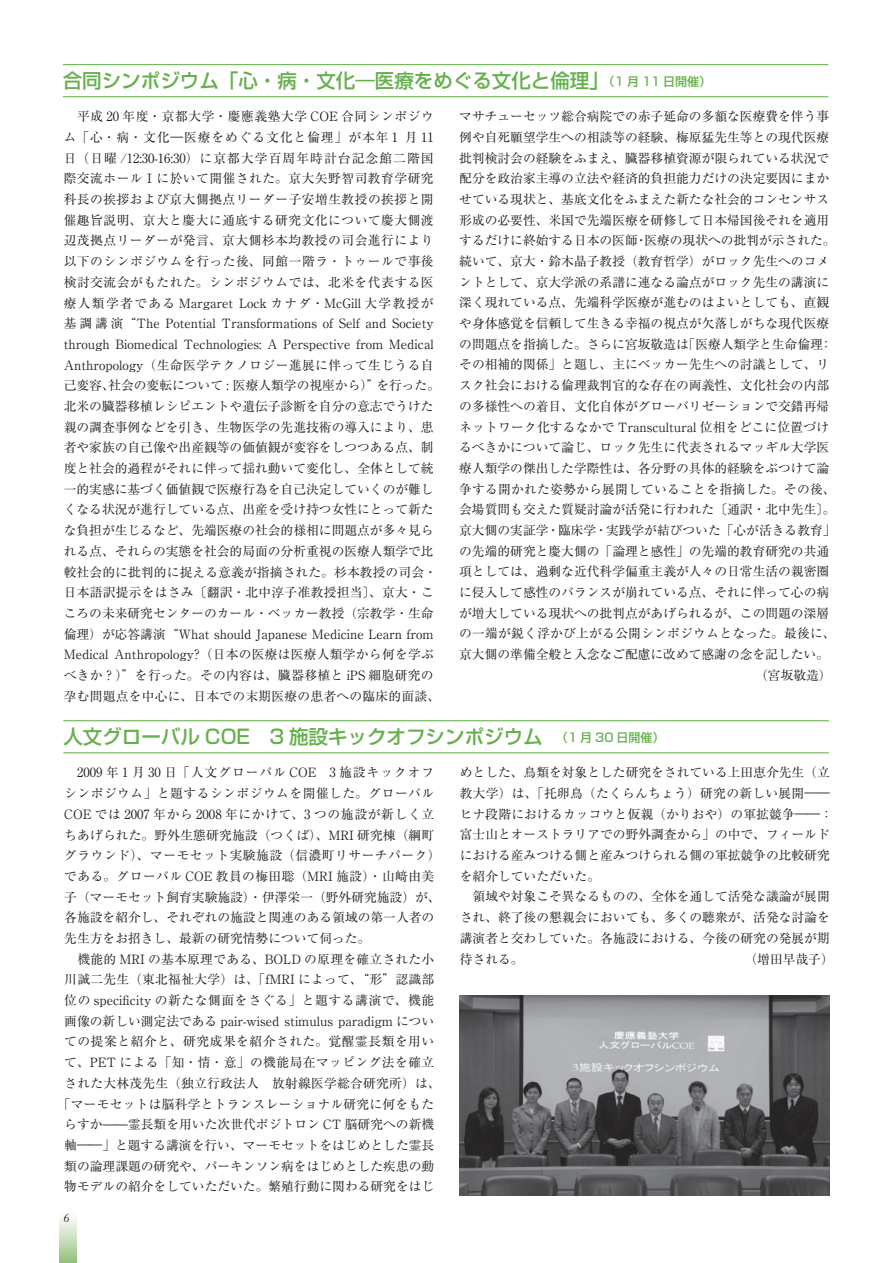
<style>
.page{position:relative;width:893px;height:1263px;background:#fff}
.page>*{position:absolute;margin:0;border:0;box-sizing:border-box;transform-origin:0 0}
.t1{font:19.5px "Shin Go Pro Medium 90 pv RKSJ H";color:#65b04c}
.t2{font:12.75px/20.7px "Ryumin Pro Regular 90 pv RKSJ H";color:#231f20}
.t3{font:12.75px "Ryumin Pro Regular 90 pv RKSJ H";letter-spacing:.02em;color:#231f20}
.t4{font:12.75px "Ryumin Pro Regular 90 pv RKSJ H";letter-spacing:.04em;color:#231f20}
.t5{font:12.75px "Ryumin Pro Regular 90 pv RKSJ H";letter-spacing:.035em;color:#231f20}
.t6{font:12.75px "Ryumin Pro Regular 90 pv RKSJ H";letter-spacing:.05em;color:#231f20}
.t7{font:12.75px "Ryumin Pro Regular 90 pv RKSJ H";letter-spacing:.055em;color:#231f20}
.t8{font:12.75px "Ryumin Pro Regular 90 pv RKSJ H";letter-spacing:.075em;color:#231f20}
.t9{font:italic 12.75px "Granjon";color:#231f20}
.s1{font-size:12px}
</style>
<div class="page">
<div style="left:59px;top:1209px;width:17px;height:54px;background:linear-gradient(to bottom,#fff,#97c37f)"></div>
<hr style="left:63px;top:720px;width:766px;height:1px;background:#65b04c">
<hr style="left:63px;top:752px;width:766px;height:1px;background:#65b04c">
<hr style="left:63px;top:64px;width:765px;height:1px;background:#65b04c">
<hr style="left:63px;top:96px;width:765px;height:1px;background:#65b04c">
<img style="left:459px;top:996px;width:370px;height:200px">
<h1 class="t1" style="left:63px;top:74px;width:650px">合同シンポジウム「心・病・文化―医療をめぐる文化と倫理」<span class="s1">（1 月 11 日開催）</span></h1>
<p class="t2" style="left:64px;top:108px;width:378px">　平成 20 年度・京都大学・慶應義塾大学 COE 合同シンポジウム「心・病・文化―医療をめぐる文化と倫理」が本年 1 月 11日（日曜 /12:30-16:30）に京都大学百周年時計台記念館二階国際交流ホールⅠに於いて開催された。京大矢野智司教育学研究科長の挨拶および京大側拠点リーダー子安増生教授の挨拶と開催趣旨説明、京大と慶大に通底する研究文化について慶大側渡辺茂拠点リーダーが発言、京大側杉本均教授の司会進行により以下のシンポジウムを行った後、同館一階ラ・トゥールで事後検討交流会がもたれた。シンポジウムでは、北米を代表する医療人類学者である Margaret Lock カナダ・McGill 大学教授が基調講演“The Potential Transformations of Self and Society through Biomedical Technologies: A Perspective from Medical Anthropology（生命医学テクノロジー進展に伴って生じうる自己変容、社会の変転について : 医療人類学の視座から）”を行った。北米の臓器移植レシピエントや遺伝子診断を自分の意志でうけた親の調査事例などを引き、生物医学の先進技術の導入により、患者や家族の自己像や出産観等の価値観が変容をしつつある点、制度と社会的過程がそれに伴って揺れ動いて変化し、全体として統一的実感に基づく価値観で医療行為を自己決定していくのが難しくなる状況が進行している点、出産を受け持つ女性にとって新たな負担が生じるなど、先端医療の社会的様相に問題点が多々見られる点、それらの実態を社会的局面の分析重視の医療人類学で比較社会的に批判的に捉える意義が指摘された。杉本教授の司会・日本語訳提示をはさみ〔翻訳・北中淳子准教授担当〕、京大・こころの未来研究センターのカール・ベッカー教授（宗教学・生命倫理）が応答講演“What should Japanese Medicine Learn from Medical Anthropology?（日本の医療は医療人類学から何を学ぶべきか？）”を行った。その内容は、臓器移植と iPS 細胞研究の孕む問題点を中心に、日本での末期医療の患者への臨床的面談、</p>
<p class="t2" style="left:459px;top:108px;width:371px">マサチューセッツ総合病院での赤子延命の多額な医療費を伴う事</p>
<p class="t2" style="left:459px;top:128px;width:371px">例や自死願望学生への相談等の経験、梅原猛先生等との現代医療</p>
<p class="t2" style="left:459px;top:149px;width:371px">批判検討会の経験をふまえ、臓器移植資源が限られている状況で</p>
<p class="t2" style="left:459px;top:170px;width:371px">配分を政治家主導の立法や経済的負担能力だけの決定要因にまか</p>
<p class="t2" style="left:459px;top:190px;width:371px">せている現状と、基底文化をふまえた新たな社会的コンセンサス</p>
<p class="t2" style="left:459px;top:211px;width:371px">形成の必要性、米国で先端医療を研修して日本帰国後それを適用</p>
<p class="t2" style="left:459px;top:232px;width:378px">するだけに終始する日本の医師・医療の現状への批判が示された。</p>
<p class="t2" style="left:459px;top:253px;width:371px">続いて、京大・鈴木晶子教授（教育哲学）がロック先生へのコメ</p>
<p class="t2" style="left:459px;top:273px;width:371px">ントとして、京大学派の系譜に連なる論点がロック先生の講演に</p>
<p class="t2" style="left:459px;top:294px;width:371px">深く現れている点、先端科学医療が進むのはよいとしても、直観</p>
<p class="t2" style="left:459px;top:315px;width:371px">や身体感覚を信頼して生きる幸福の視点が欠落しがちな現代医療</p>
<p class="t2" style="left:459px;top:335px;width:375px">の問題点を指摘した。さらに宮坂敬造は「医療人類学と生命倫理：</p>
<p class="t2" style="left:459px;top:356px;width:371px">その相補的関係」と題し、主にベッカー先生への討議として、リ</p>
<p class="t2" style="left:459px;top:377px;width:371px">スク社会における倫理裁判官的な存在の両義性、文化社会の内部</p>
<p class="t2" style="left:459px;top:397px;width:371px">の多様性への着目、文化自体がグローバリゼーションで交錯再帰</p>
<p class="t2" style="left:459px;top:418px;width:371px">ネットワーク化するなかで Transcultural 位相をどこに位置づけ</p>
<p class="t2" style="left:459px;top:439px;width:371px">るべきかについて論じ、ロック先生に代表されるマッギル大学医</p>
<p class="t2" style="left:459px;top:459px;width:371px">療人類学の傑出した学際性は、各分野の具体的経験をぶつけて論</p>
<p class="t3" style="left:459px;top:484px;width:378px">争する開かれた姿勢から展開していることを指摘した。その後、</p>
<p class="t2" style="left:459px;top:501px;width:378px">会場質問も交えた質疑討論が活発に行われた〔通訳・北中先生〕。</p>
<p class="t2" style="left:459px;top:522px;width:378px">京大側の実証学・臨床学・実践学が結びついた「心が活きる教育」</p>
<p class="t2" style="left:459px;top:542px;width:371px">の先端的研究と慶大側の「論理と感性」の先端的教育研究の共通</p>
<p class="t2" style="left:459px;top:563px;width:371px">項としては、過剰な近代科学偏重主義が人々の日常生活の親密圏</p>
<p class="t2" style="left:459px;top:584px;width:371px">に侵入して感性のバランスが崩れている点、それに伴って心の病</p>
<p class="t2" style="left:459px;top:604px;width:371px">が増大している現状への批判点があげられるが、この問題の深層</p>
<p class="t3" style="left:459px;top:629px;width:378px">の一端が鋭く浮かび上がる公開シンポジウムとなった。最後に、</p>
<p class="t2" style="left:459px;top:646px;width:371px">京大側の準備全般と入念なご配慮に改めて感謝の念を記したい。</p>
<p class="t2" style="left:755px;top:666px;width:78px">（宮坂敬造）</p>
<h1 class="t1" style="left:63px;top:730px;width:603px">人文グローバル COE　3 施設キックオフシンポジウム　<span class="s1">（1 月 30 日開催）</span></h1>
<p class="t8" style="left:64px;top:768px;width:371px">　2009 年 1 月 30 日「人文グローバル COE　3 施設キックオフ</p>
<p class="t4" style="left:64px;top:789px;width:371px">シンポジウム」と題するシンポジウムを開催した。グローバル</p>
<p class="t7" style="left:64px;top:809px;width:371px">COE では 2007 年から 2008 年にかけて、3 つの施設が新しく立</p>
<p class="t2" style="left:64px;top:826px;width:371px">ちあげられた。野外生態研究施設（つくば）、MRI 研究棟（綱町</p>
<p class="t4" style="left:64px;top:851px;width:378px">グラウンド）、マーモセット実験施設（信濃町リサーチパーク）</p>
<p class="t5" style="left:64px;top:871px;width:371px">である。グローバル COE 教員の梅田聡（MRI 施設）・山﨑由美</p>
<p class="t2" style="left:64px;top:888px;width:378px">子（マーモセット飼育実験施設）・伊澤栄一（野外研究施設）が、</p>
<p class="t2" style="left:64px;top:909px;width:371px">各施設を紹介し、それぞれの施設と関連のある領域の第一人者の</p>
<p class="t2" style="left:64px;top:930px;width:308px">先生方をお招きし、最新の研究情勢について伺った。</p>
<p class="t3" style="left:64px;top:954px;width:371px">　機能的 MRI の基本原理である、BOLD の原理を確立された小</p>
<p class="t3" style="left:64px;top:975px;width:371px">川誠二先生（東北福祉大学）は、「fMRI によって、“形”認識部</p>
<p class="t6" style="left:64px;top:995px;width:371px">位の specificity の新たな側面をさぐる」と題する講演で、機能</p>
<p class="t2" style="left:64px;top:1012px;width:371px">画像の新しい測定法である pair-wised stimulus paradigm につい</p>
<p class="t4" style="left:64px;top:1037px;width:371px">ての提案と紹介と、研究成果を紹介された。覚醒霊長類を用い</p>
<p class="t5" style="left:64px;top:1058px;width:371px">て、PET による「知・情・意」の機能局在マッピング法を確立</p>
<p class="t3" style="left:64px;top:1078px;width:378px">された大林茂先生（独立行政法人　放射線医学総合研究所）は、</p>
<p class="t3" style="left:58px;top:1099px;width:378px">「マーモセットは脳科学とトランスレーショナル研究に何をもた</p>
<p class="t2" style="left:64px;top:1116px;width:371px">らすか̶̶霊長類を用いた次世代ポジトロン CT 脳研究への新機</p>
<p class="t2" style="left:64px;top:1136px;width:371px">軸̶̶」と題する講演を行い、マーモセットをはじめとした霊長</p>
<p class="t2" style="left:64px;top:1157px;width:371px">類の論理課題の研究や、パーキンソン病をはじめとした疾患の動</p>
<p class="t2" style="left:64px;top:1178px;width:371px">物モデルの紹介をしていただいた。繁殖行動に関わる研究をはじ</p>
<p class="t2" style="left:460px;top:764px;width:375px">めとした、鳥類を対象とした研究をされている上田恵介先生（立教大学）は、「托卵鳥（たくらんちょう）研究の新しい展開̶̶ヒナ段階におけるカッコウと仮親（かりおや）の軍拡競争̶̶：富士山とオーストラリアでの野外調査から」の中で、フィールドにおける産みつける側と産みつけられる側の軍拡競争の比較研究を紹介していただいた。<br>　領域や対象こそ異なるものの、全体を通して活発な議論が展開され、終了後の懇親会においても、多くの聴衆が、活発な討論を講演者と交わしていた。各施設における、今後の研究の発展が期待される。</p>
<p class="t2" style="left:744px;top:950px;width:91px">（増田早哉子）</p>
<p class="t9" style="left:64px;top:1214px;width:7px">6</p>
</div>
